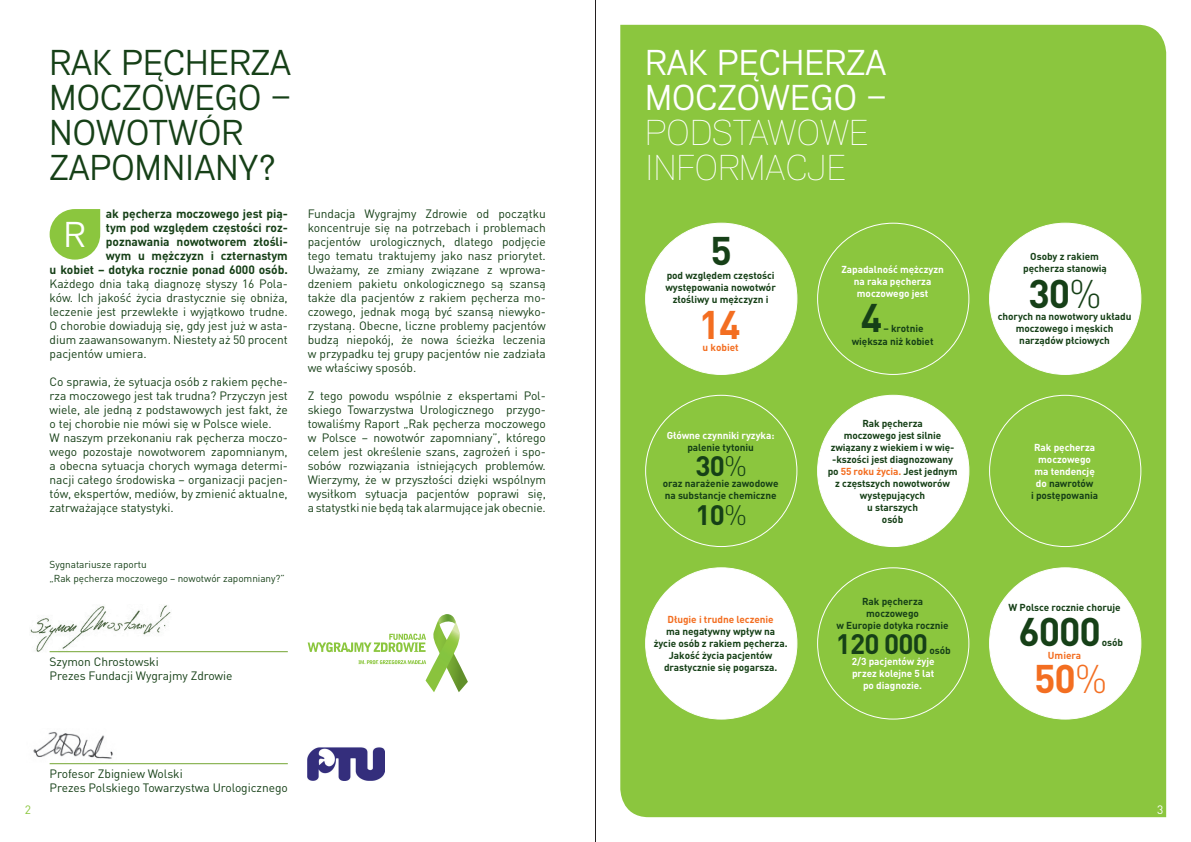
<style>
.page{position:relative;width:1191px;height:842px;background:#fff}
.page>*{position:absolute;margin:0;border:0;box-sizing:border-box;transform-origin:0 0}
.t1{font:700 39.5px "DIN Pro";letter-spacing:-.03em;color:#164017}
.t2{font:700 39.5px "DIN Pro";color:#f36e21}
.t3{font:36px/35px "Air";letter-spacing:.005em;color:#164017}
.t4{font:36px/35px "Air";letter-spacing:.005em;color:#fff}
.t5{font:100 36px/35px "Air";letter-spacing:.005em;color:#fff}
.t6{font:700 27.8px "DIN Pro";letter-spacing:-.03em;color:#164017}
.t7{font:12px/14px "DIN Pro";letter-spacing:-.005em;color:#164017;text-align:justify}
.t8{font:700 12px/14px "DIN Pro";letter-spacing:-.005em;color:#164017;text-align:right}
.t9{font:12px "DIN Pro";color:#8bc63e}
.t10{font:12px "DIN Pro";color:#fff}
.t11{font:700 10px/12px "DIN Pro";letter-spacing:-.005em;color:#164017;text-align:center}
.t12{font:700 10px/12px "DIN Pro";letter-spacing:-.005em;color:#fff;text-align:center}
.t13{font:10px/14px "DIN Pro";letter-spacing:-.005em;color:#164017}
.t14{font:700 10px "DIN Pro";letter-spacing:-.005em;color:#f36e21}
.s1{font-weight:300}
.s2{color:#f36e21}
.s3{color:#164017}
</style>
<div class="page">
<img style="left:30px;top:605px;width:141px;height:48px">
<div style="left:620px;top:25px;width:546px;height:792px;background:#8bc63e"></div>
<svg style="left:50px;top:209px;width:50px;height:51px;background:#9dcf5d"></svg>
<hr style="left:50px;top:651px;width:238px;height:1px;background:#73a532">
<hr style="left:50px;top:763px;width:238px;height:1px;background:#73a532">
<div style="left:645px;top:223px;width:152px;height:151px;background:#fff;border-radius:50%"></div>
<div style="left:989px;top:223px;width:151px;height:151px;background:#fff;border-radius:50%"></div>
<div style="left:645px;top:568px;width:152px;height:151px;background:#fff;border-radius:50%"></div>
<div style="left:989px;top:568px;width:151px;height:151px;background:#fff;border-radius:50%"></div>
<div style="left:817px;top:395px;width:152px;height:151px;background:#fff;border-radius:50%"></div>
<svg style="left:308px;top:614px;width:160px;height:78px"></svg>
<img style="left:308px;top:747px;width:77px;height:33px">
<img style="left:33px;top:732px;width:80px;height:27px">
<hr style="left:595px;top:0;width:1px;height:842px;background:#231f20">
<h2 class="t3" style="left:50px;top:46px;width:243px">RAK PĘCHERZA<br>MOCZOWEGO –<br>NOWOTWÓR<br>ZAPOMNIANY?</h2>
<h2 class="t4" style="left:645px;top:46px;width:243px">RAK PĘCHERZA<br>MOCZOWEGO –</h2>
<h2 class="t5" style="left:645px;top:116px;width:225px">PO DSTAWOWE<br>INFORMACJE</h2>
<p class="t8" style="left:50px;top:206px;width:240px">ak pęcherza moczowego jest pią-<br>tym pod względem częstości roz&shy;poznawania nowotworem złośli-<br>wym u mężczyzn i czternastym<br>u kobiet – dotyka rocznie ponad 6000 osób.</p>
<p class="t7" style="left:50px;top:276px;width:240px">Każdego dnia taką diagnozę słyszy 16 Pola&shy;ków. Ich jakość życia drastycznie się obniża, leczenie jest przewlekłe i wyjątkowo trudne.<br>O chorobie dowiadują się, gdy jest już w asta&shy;dium zaawansowanym. Niestety aż 50 procent pacjentów umiera.</p>
<p class="t7" style="left:50px;top:374px;width:240px;text-align:left">Co sprawia, że sytuacja osób z rakiem pęche&shy;rza moczowego jest tak trudna? Przyczyn jest wiele, ale jedną z podstawowych jest fakt, że o tej chorobie nie mówi się w Polsce wiele.<br>W naszym przekonaniu rak pęcherza moczo&shy;wego pozostaje nowotworem zapomnianym, a obecna sytuacja chorych wymaga determi&shy;nacji całego środowiska – organizacji pacjen&shy;tów, ekspertów, mediów, by zmienić aktualne, zatrważające statystyki.</p>
<h2 class="t4" style="left:64px;top:218px;width:23px">R</h2>
<p class="t13" style="left:50px;top:557px;width:237px">Sygnatariusze raportu<br>„Rak pęcherza moczowego – nowotwór zapomniany?”</p>
<p class="t7" style="left:308px;top:206px;width:240px">Fundacja Wygrajmy Zdrowie od początku koncentruje się na potrzebach i problemach pacjentów urologicznych, dlatego podjęcie tego tematu traktujemy jako nasz priorytet.<br>Uważamy, ze zmiany związane z wprowa&shy;dzeniem pakietu onkologicznego są szansą także dla pacjentów z rakiem pęcherza mo&shy;czowego, jednak mogą być szansą niewyko&shy;rzystaną. Obecne, liczne problemy pacjentów budzą niepokój, że nowa ścieżka leczenia w przypadku tej grupy pacjentów nie zadziała we właściwy sposób.</p>
<p class="t7" style="left:308px;top:388px;width:240px">Z tego powodu wspólnie z ekspertami Pol&shy;skiego Towarzystwa Urologicznego przygo&shy;towaliśmy Raport „Rak pęcherza moczowego w Polsce – nowotwór zapomniany”, którego celem jest określenie szans, zagrożeń i spo&shy;sobów rozwiązania istniejących problemów.<br>Wierzymy, że w przyszłości dzięki wspólnym wysiłkom sytuacja pacjentów poprawi się, a statystki nie będą tak alarmujące jak obecnie.</p>
<p class="t7" style="left:50px;top:654px;width:184px">Szymon Chrostowski<br>Prezes Fundacji Wygrajmy Zdrowie</p>
<h1 class="t1" style="left:710px;top:224px;width:23px">5</h1>
<p class="t12" style="left:841px;top:263px;width:104px">Zapadalność mężczyzn na raka pęcherza moczowego jest</p>
<p class="t11" style="left:851px;top:335px;width:83px">większa niż kobiet</p>
<p class="t11" style="left:665px;top:269px;width:112px">pod względem częstości występowania nowotwór złośliwy u mężczyzn i</p>
<p class="t14" style="left:702px;top:340px;width:37px">u kobiet</p>
<h1 class="t2" style="left:699px;top:298px;width:43px">14</h1>
<h1 class="t1" style="left:861px;top:291px;width:23px">4</h1>
<p class="t11" style="left:883px;top:322px;width:42px">– krotnie</p>
<p class="t12" style="left:667px;top:429px;width:109px">Główne czynniki ryzyka:</p>
<p class="t11" style="left:687px;top:441px;width:68px">palenie tytoniu</p>
<p class="t11" style="left:663px;top:477px;width:117px;text-align:left">oraz narażenie zawodowe na substancje chemiczne</p>
<h3 class="t6" style="left:695px;top:447px;width:53px">30<span class="s1">%</span></h3>
<h3 class="t6" style="left:695px;top:496px;width:53px">10<span class="s1">%</span></h3>
<p class="t14" style="left:667px;top:613px;width:108px">Długie i trudne leczenie</p>
<p class="t11" style="left:654px;top:625px;width:135px">ma negatywny wpływ na życie osób z rakiem pęcherza.<br>Jakość życia pacjentów drastycznie się pogarsza.</p>
<p class="t11" style="left:827px;top:417px;width:131px">Rak pęcherza<br>moczowego jest silnie związany z wiekiem i w wię--kszości jest diagnozowany po <span class="s2">55 roku życia.</span> Jest jednym z częstszych nowotworów występujących<br>u starszych<br>osób</p>
<p class="t11" style="left:836px;top:595px;width:114px">Rak pęcherza moczowego<br>w Europie dotyka rocznie</p>
<p class="t12" style="left:851px;top:655px;width:84px">2/3 pacjentów żyje przez kolejne 5 lat po diagnozie.</p>
<h3 class="t6" style="left:835px;top:625px;width:94px">120 000</h3>
<p class="t11" style="left:929px;top:644px;width:23px">osób</p>
<p class="t9" style="left:25px;top:802px;width:8px">2</p>
<p class="t7" style="left:50px;top:766px;width:240px">Profesor Zbigniew Wolski<br>Prezes Polskiego Towarzystwa Urologicznego</p>
<p class="t11" style="left:1023px;top:250px;width:85px">Osoby z rakiem pęcherza stanowią</p>
<p class="t11" style="left:997px;top:310px;width:135px">chorych na nowotwory układu moczowego i męskich narządów płciowych</p>
<h1 class="t1" style="left:1028px;top:267px;width:75px">30<span class="s1">%</span></h1>
<p class="t12" style="left:1031px;top:441px;width:69px">Rak pęcherza moczowego ma tendencję do <span class="s3">nawrotów<br>i postępowania</span></p>
<p class="t11" style="left:1008px;top:601px;width:114px">W Polsce rocznie choruje</p>
<p class="t14" style="left:1048px;top:649px;width:35px">Umiera</p>
<h1 class="t1" style="left:1018px;top:604px;width:84px">6000</h1>
<p class="t11" style="left:1102px;top:635px;width:23px">osób</p>
<h1 class="t2" style="left:1034px;top:652px;width:75px">50<span class="s1">%</span></h1>
<p class="t10" style="left:1157px;top:802px;width:8px">3</p>
</div>
